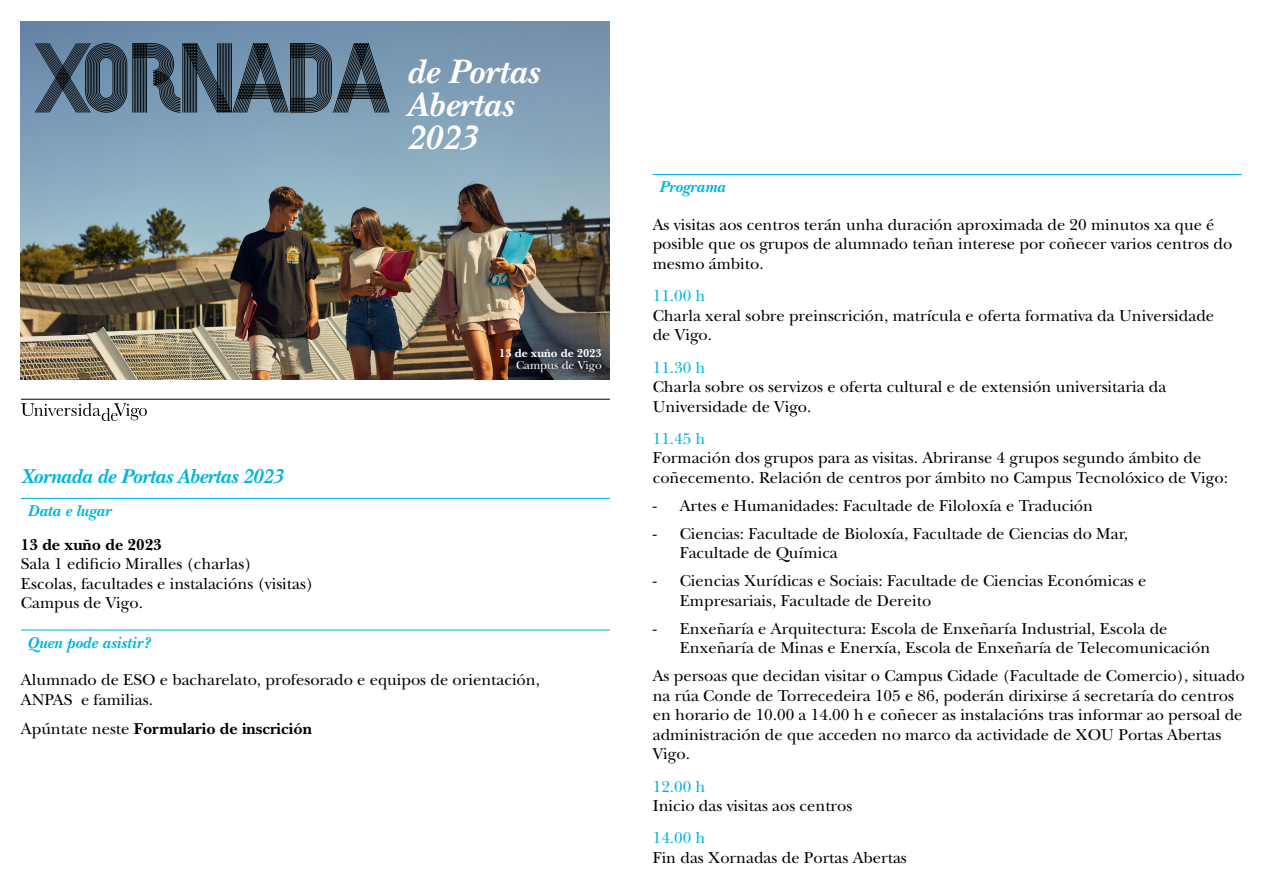
<style>
.page{position:relative;width:1263px;height:893px;background:#fff}
.page>*{position:absolute;margin:0;border:0;box-sizing:border-box;transform-origin:0 0}
.t1{font:700 85.5px "Campus";letter-spacing:-.1em;color:#000}
.t2{font:italic 700 35.4px/32.7px "New Baskerville Std";color:#fff}
.t3{font:italic 700 21px "New Baskerville Std";letter-spacing:-.02em;color:#00b5e0}
.t4{font:16.5px/19.5px "New Baskerville Std";color:#000}
.t5{font:700 16.5px "New Baskerville Std";color:#000}
.t6{font:italic 700 16.5px "New Baskerville Std";color:#00b5e0}
.t7{font:16.5px "New Baskerville Std";color:#00b5e0}
.t8{font:700 12px "New Baskerville Std";color:#fff}
.t9{font:12px "New Baskerville Std";color:#fff}
.s1{font-weight:400}
</style>
<div class="page">
<hr style="left:21px;top:498px;width:589px;height:1px;background:#00b5e0">
<hr style="left:21px;top:630px;width:589px;height:1px;background:#00b5e0">
<svg style="left:21px;top:403px;width:126px;height:18px"></svg>
<img style="left:21px;top:21px;width:589px;height:358px">
<hr style="left:21px;top:399px;width:589px;height:1px;background:#000">
<hr style="left:653px;top:174px;width:589px;height:1px;background:#00b5e0">
<h1 class="t1" style="left:35px;top:10px;width:359px">XORNADA</h1>
<h2 class="t2" style="left:406px;top:56px;width:134px">de Portas<br>Abertas<br>2023</h2>
<p class="t8" style="left:499px;top:346px;width:104px">13 de xuño de 2023</p>
<p class="t9" style="left:516px;top:358px;width:87px">Campus de Vigo</p>
<p class="t3" style="left:21px;top:464px;width:264px">Xornada de Portas Abertas 2023</p>
<p class="t6" style="left:28px;top:501px;width:85px">Data e lugar</p>
<p class="t5" style="left:21px;top:535px;width:142px">13 de xuño de 2023</p>
<p class="t4" style="left:21px;top:554px;width:294px">Sala 1 edificio Miralles (charlas)<br>Escolas, facultades e instalacións (visitas)<br>Campus de Vigo.</p>
<p class="t6" style="left:28px;top:633px;width:124px">Quen pode asistir?</p>
<p class="t4" style="left:21px;top:670px;width:521px">Alumnado de ESO e bacharelato, profesorado e equipos de orientación,<br>ANPAS e familias.</p>
<p class="t5" style="left:21px;top:719px;width:292px"><span class="s1">Apúntate neste</span> Formulario de inscrición</p>
<p class="t6" style="left:659px;top:177px;width:68px">Programa</p>
<p class="t4" style="left:653px;top:215px;width:581px">As visitas aos centros terán unha duración aproximada de 20 minutos xa que é posible que os grupos de alumnado teñan interese por coñecer varios centros do mesmo ámbito.</p>
<p class="t7" style="left:653px;top:286px;width:54px">11.00 h</p>
<p class="t4" style="left:653px;top:306px;width:563px">Charla xeral sobre preinscrición, matrícula e oferta formativa da Universidade de Vigo.</p>
<p class="t7" style="left:653px;top:358px;width:54px">11.30 h</p>
<p class="t4" style="left:653px;top:377px;width:515px">Charla sobre os servizos e oferta cultural e de extensión universitaria da<br>Universidade de Vigo.</p>
<p class="t7" style="left:653px;top:429px;width:54px">11.45 h</p>
<p class="t4" style="left:653px;top:448px;width:577px">Formación dos grupos para as visitas. Abriranse 4 grupos segundo ámbito de coñecemento. Relación de centros por ámbito no Campus Tecnolóxico de Vigo:</p>
<p class="t4" style="left:653px;top:496px;width:442px">- Artes e Humanidades: Facultade de Filoloxía e Tradución</p>
<p class="t4" style="left:680px;top:524px;width:450px;text-indent:-27px">- Ciencias: Facultade de Bioloxía, Facultade de Ciencias do Mar,<br>Facultade de Química</p>
<p class="t4" style="left:680px;top:571px;width:468px;text-indent:-27px">- Ciencias Xurídicas e Sociais: Facultade de Ciencias Económicas e<br>Empresariais, Facultade de Dereito</p>
<p class="t4" style="left:680px;top:619px;width:532px;text-indent:-27px">- Enxeñaría e Arquitectura: Escola de Enxeñaría Industrial, Escola de<br>Enxeñaría de Minas e Enerxía, Escola de Enxeñaría de Telecomunicación</p>
<p class="t4" style="left:653px;top:666px;width:594px">As persoas que decidan visitar o Campus Cidade (Facultade de Comercio), situado na rúa Conde de Torrecedeira 105 e 86, poderán dirixirse á secretaría do centros en horario de 10.00 a 14.00 h e coñecer as instalacións tras informar ao persoal de administración de que acceden no marco da actividade de XOU Portas Abertas Vigo.</p>
<p class="t7" style="left:653px;top:777px;width:54px">12.00 h</p>
<p class="t4" style="left:653px;top:796px;width:201px">Inicio das visitas aos centros</p>
<p class="t7" style="left:653px;top:828px;width:54px">14.00 h</p>
<p class="t4" style="left:653px;top:848px;width:256px">Fin das Xornadas de Portas Abertas</p>
</div>
